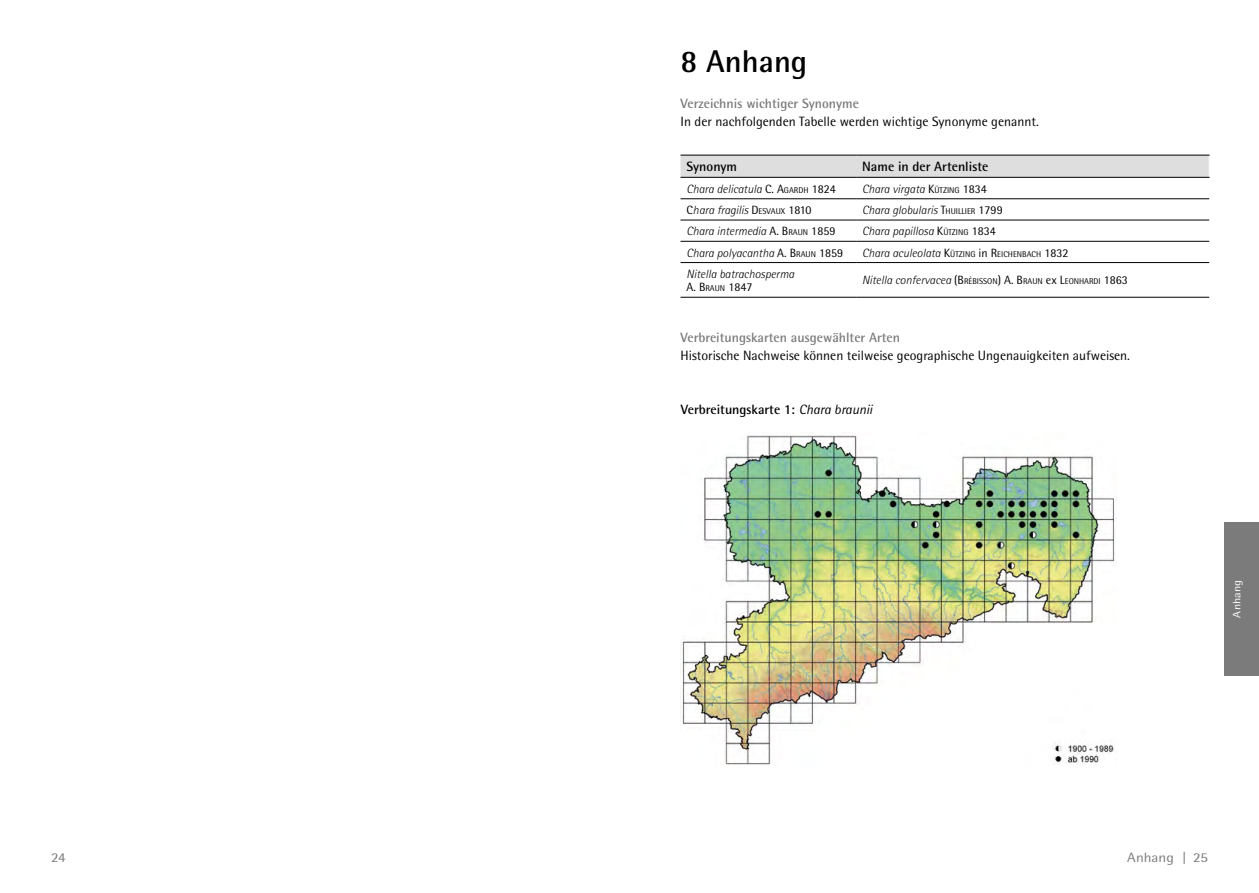
<style>
.page{position:relative;width:1259px;height:893px;background:#fff}
.page>*{position:absolute;margin:0;border:0;box-sizing:border-box;transform-origin:0 0}
.t1{font:700 31.5px "Rotis Semi Sans";color:#000}
.t2{font:13.5px "Rotis Semi Sans";color:#000}
.t3{font:700 13.5px "Rotis Semi Sans";color:#7c7b7b}
.t4{font:700 13.5px "Rotis Semi Sans";color:#000}
.t5{font:13.5px "Rotis Semi Sans";color:#7c7b7b;scale:1.11 1}
.t6{font:italic 300 12px/13.5px "Rotis Semi Sans";color:#000}
.t7{font:10.8px "Rotis Semi Sans";letter-spacing:.01em;color:#fff;scale:1.11 1}
.t8{font:8.4px "Rotis Semi Sans";color:#000}
.s1{font-weight:400;font-style:normal}
.s2{font-weight:400;font-style:normal;font-size:8.4px}
.s3{font-weight:300;font-style:italic;font-size:12px}
.s4{font-size:12px}
.s5{font-weight:400;font-style:italic}
</style>
<div class="page">
<img style="left:682px;top:435px;width:435px;height:330px">
<div style="left:680px;top:156px;width:529px;height:21px;background:#dedede"></div>
<hr style="left:680px;top:198px;width:176px;height:1px;background:#000">
<hr style="left:856px;top:198px;width:353px;height:1px;background:#000">
<hr style="left:680px;top:220px;width:176px;height:1px;background:#000">
<hr style="left:856px;top:220px;width:353px;height:1px;background:#000">
<hr style="left:680px;top:241px;width:176px;height:1px;background:#000">
<hr style="left:856px;top:241px;width:353px;height:1px;background:#000">
<hr style="left:680px;top:262px;width:176px;height:1px;background:#000">
<hr style="left:856px;top:262px;width:353px;height:1px;background:#000">
<hr style="left:680px;top:297px;width:176px;height:1px;background:#000">
<hr style="left:856px;top:297px;width:353px;height:1px;background:#000">
<hr style="left:680px;top:155px;width:176px;height:1px;background:#000">
<hr style="left:856px;top:155px;width:353px;height:1px;background:#000">
<hr style="left:680px;top:177px;width:176px;height:1px;background:#000">
<hr style="left:856px;top:177px;width:353px;height:1px;background:#000">
<div style="left:1224px;top:522px;width:35px;height:153px;background:#7c7b7b"></div>
<h1 class="t1" style="left:680px;top:42px;width:128px">8 Anhang</h1>
<p class="t3" style="left:680px;top:95px;width:180px">Verzeichnis wichtiger Synonyme</p>
<p class="t2" style="left:680px;top:113px;width:360px">In der nachfolgenden Tabelle werden wichtige Synonyme genannt.</p>
<p class="t4" style="left:686px;top:158px;width:52px">Synonym</p>
<p class="t4" style="left:862px;top:158px;width:128px">Name in der Artenliste</p>
<p class="t6" style="left:686px;top:182px;width:151px">Chara delicatula <span class="s1">C.</span> <span class="s1">A</span><span class="s2">GARDH</span> <span class="s1">1824</span></p>
<p class="t6" style="left:862px;top:182px;width:126px">Chara virgata <span class="s1">K</span><span class="s2">ÜTZING</span> <span class="s1">1834</span></p>
<p class="t6" style="left:686px;top:203px;width:126px"><span class="s1">C</span>hara fragilis <span class="s1">D</span><span class="s2">ESVAUX</span> <span class="s1">1810</span></p>
<p class="t6" style="left:862px;top:203px;width:142px">Chara globularis <span class="s1">T</span><span class="s2">HUILLIER</span> <span class="s1">1799</span></p>
<p class="t6" style="left:686px;top:224px;width:150px">Chara intermedia <span class="s1">A.</span> <span class="s1">B</span> <span class="s2">RAUN</span> <span class="s1">1859</span></p>
<p class="t6" style="left:862px;top:224px;width:135px">Chara papillosa <span class="s1">K</span><span class="s2">ÜTZING</span> <span class="s1">1834</span></p>
<p class="t6" style="left:686px;top:246px;width:158px">Chara polyacantha <span class="s1">A.</span> <span class="s1">B</span> <span class="s2">RAUN</span> <span class="s1">1859</span></p>
<p class="t8" style="left:862px;top:249px;width:208px"><span class="s3">Chara aculeolata</span> <span class="s4">K</span>ÜTZING <span class="s4">in</span> <span class="s4">R</span> EICHENBACH <span class="s4">1832</span></p>
<p class="t6" style="left:686px;top:267px;width:109px">Nitella batrachosperma<br><span class="s1">A.</span> <span class="s1">B</span> <span class="s2">RAUN</span> <span class="s1">1847</span></p>
<p class="t8" style="left:862px;top:277px;width:267px"><span class="s3">Nitella confervacea</span> <span class="s4">(</span><span class="s4">B</span> RÉBISSON<span class="s4">) A.</span> <span class="s4">B</span> RAUN <span class="s4">ex</span> <span class="s4">L</span>EONHARDI <span class="s4">1863</span></p>
<p class="t3" style="left:680px;top:329px;width:221px">Verbreitungskarten ausgewählter Arten</p>
<p class="t2" style="left:680px;top:347px;width:451px">Historische Nachweise können teilweise geographische Ungenauigkeiten aufweisen.</p>
<p class="t4" style="left:681px;top:401px;width:193px">Verbreitungskarte 1: <span class="s5">Chara braunii</span></p>
<p class="t7" style="left:1230px;top:618px;width:36px;rotate:-90deg">Anhang</p>
<p class="t5" style="left:1127px;top:849px;width:55px">Anhang |</p>
<p class="t5" style="left:51px;top:849px;width:15px">24</p>
<p class="t5" style="left:1193px;top:849px;width:15px">25</p>
</div>
